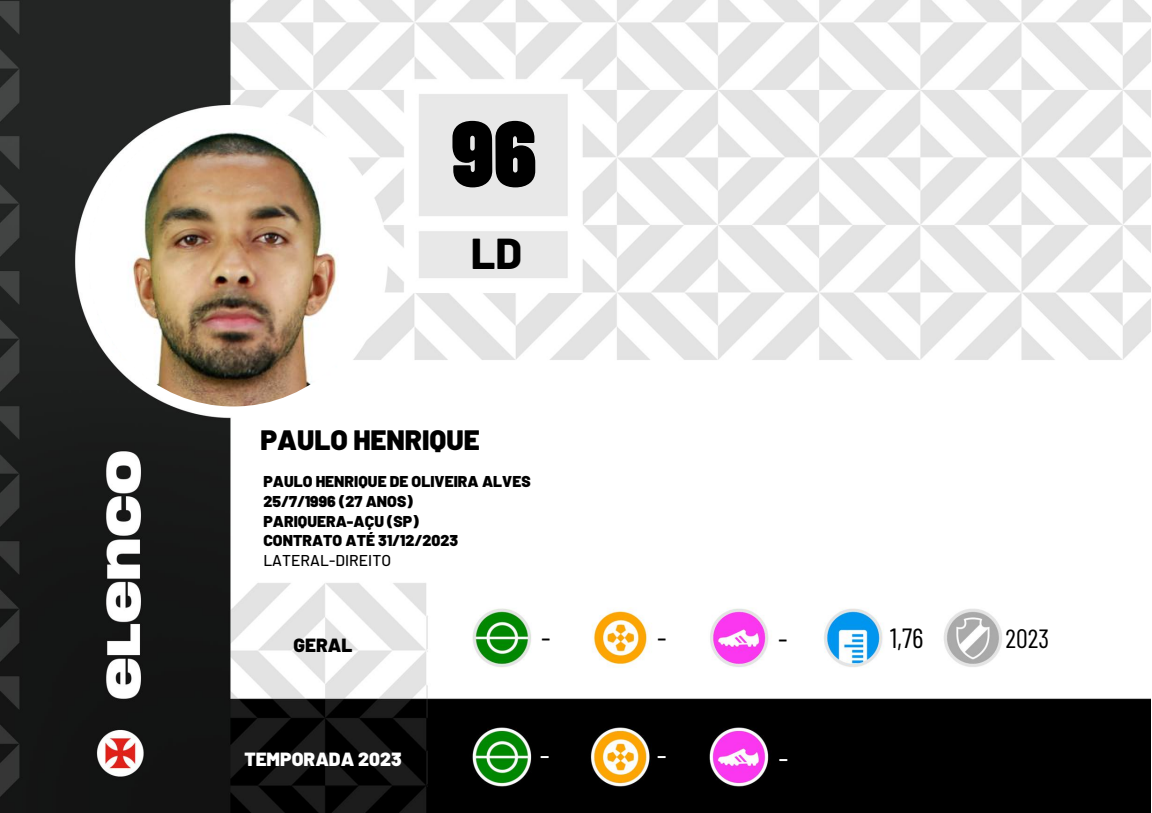
<style>
.page{position:relative;width:1152px;height:813px;background:#fff}
.page>*{position:absolute;margin:0;border:0;box-sizing:border-box;transform-origin:0 0}
.t1{font:900 92.85px "Barlow Condensed";color:#000}
.t2{font:800 43.12px "Barlow";color:#000}
.t3{font:31.8px "Barlow Condensed";color:#fff}
.t4{font:30.38px "Barlow Condensed";color:#000}
.t5{font:900 27.97px "Barlow";color:#000}
.t6{font:27.75px "Barlow Condensed";color:#000}
.t7{font:26.33px "Barlow Condensed";color:#000}
.t8{font:900 19.05px "Barlow";letter-spacing:.005em;color:#fff}
.t9{font:900 19.05px "Barlow";letter-spacing:.005em;color:#000}
.t10{font:900 15.67px/19.6px "Barlow";letter-spacing:.005em;color:#000}
.t11{font:500 15.67px "Barlow";letter-spacing:.005em;color:#000}
</style>
<div class="page">
<img style="left:0;top:0;width:1151px;height:812px">
<img style="left:89px;top:116px;width:289px;height:290px;border-radius:50%">
<h1 class="t1" style="left:452px;top:94px;width:87px">96</h1>
<h2 class="t2" style="left:471px;top:226px;width:53px">LD</h2>
<h3 class="t5" style="left:260px;top:421px;width:221px">PAULO HENRIQUE</h3>
<p class="t10" style="left:263px;top:471px;width:269px">PAULO HENRIQUE DE OLIVEIRA ALVES<br>25/7/1996 (27 ANOS)<br>PARIQUERA-AÇU (SP)<br>CONTRATO ATÉ 31/12/2023</p>
<p class="t11" style="left:263px;top:550px;width:129px">LATERAL-DIREITO</p>
<p class="t9" style="left:293px;top:632px;width:60px">GERAL</p>
<h3 class="t4" style="left:541px;top:618px;width:11px">-</h3>
<h3 class="t4" style="left:657px;top:618px;width:11px">-</h3>
<p class="t8" style="left:244px;top:746px;width:159px">TEMPORADA 2023</p>
<h3 class="t3" style="left:540px;top:735px;width:11px">-</h3>
<h3 class="t3" style="left:657px;top:735px;width:11px">-</h3>
<h3 class="t4" style="left:778px;top:619px;width:11px">-</h3>
<h3 class="t6" style="left:890px;top:619px;width:35px">1,76</h3>
<h3 class="t7" style="left:1006px;top:621px;width:45px">2023</h3>
<h3 class="t3" style="left:778px;top:737px;width:11px">-</h3>
</div>
